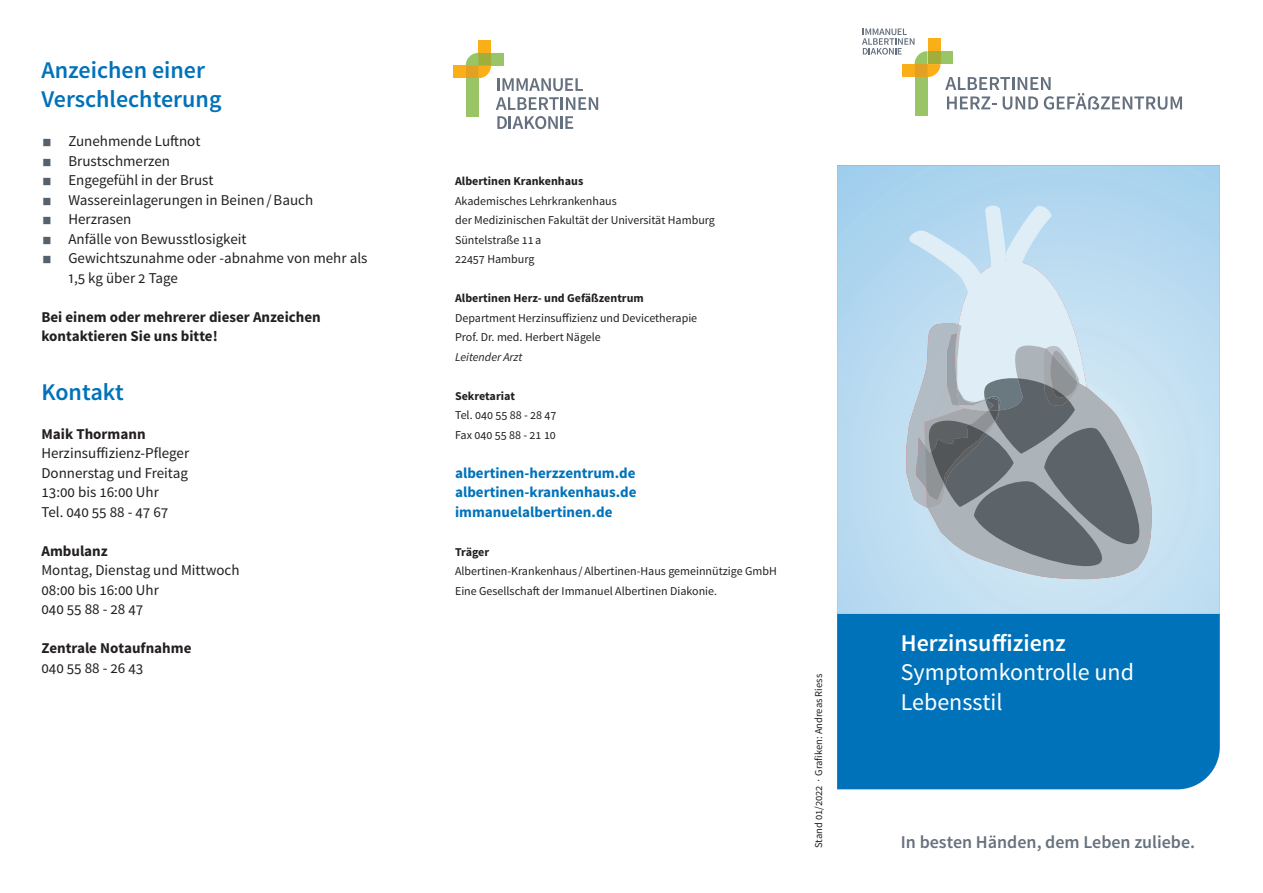
<style>
.page{position:relative;width:1263px;height:893px;background:#fff}
.page>*{position:absolute;margin:0;border:0;box-sizing:border-box;transform-origin:0 0}
.t1{font:600 24px/29.2px "Source Sans Pro";color:#0072ba}
.t2{font:24px/29.2px "Source Sans Pro";color:#fff}
.t3{font:600 24px "Source Sans Pro";color:#fff}
.t4{font:600 18px "Source Sans Pro";color:#66717f}
.t5{font:15px/19.5px "Source Sans Pro";color:#231f20}
.t6{font:700 15px/19.5px "Source Sans Pro";color:#231f20}
.t7{font:700 15px/19.5px "Source Sans Pro";color:#0072ba;text-align:justify}
.t8{font:12px/19.5px "Source Sans Pro";color:#231f20}
.t9{font:700 12px "Source Sans Pro";color:#231f20}
.t10{font:italic 12px "Source Sans Pro";color:#231f20}
.t11{font:10.5px "Source Sans Pro";color:#231f20}
.s1{font-size:36px;color:#55626d}
</style>
<div class="page">
<div style="left:837px;top:614px;width:383px;height:175px;background:#0072ba"></div>
<svg style="left:837px;top:165px;width:383px;height:449px"></svg>
<svg style="left:924px;top:566px;width:228px;height:13px;fill:#c4e0f2"></svg>
<svg style="left:903px;top:202px;width:250px;height:364px"></svg>
<div style="left:914px;top:77px;width:13px;height:39px;background:#99c567"></div>
<svg style="left:862px;top:29px;width:320px;height:81px"></svg>
<svg style="left:497px;top:78px;width:86px;height:13px"></svg>
<svg style="left:496px;top:97px;width:102px;height:13px"></svg>
<svg style="left:497px;top:116px;width:76px;height:13px"></svg>
<div style="left:466px;top:78px;width:12px;height:38px;background:#99c567"></div>
<div style="left:491px;top:53px;width:13px;height:13px;background:#99c567"></div>
<div style="left:453px;top:66px;width:13px;height:12px;background:#faaf18"></div>
<div style="left:478px;top:40px;width:13px;height:13px;background:#faaf18"></div>
<svg style="left:466px;top:53px;width:25px;height:25px"></svg>
<h1 class="t1" style="left:41px;top:56px;width:182px">Anzeichen einer<br>Verschlechterung</h1>
<p class="t5" style="left:41px;top:132px;width:161px"><span class="s1">■</span> Zunehmende Luftnot</p>
<p class="t5" style="left:41px;top:151px;width:130px"><span class="s1">■</span> Brustschmerzen</p>
<p class="t5" style="left:41px;top:171px;width:174px"><span class="s1">■</span> Engegefühl in der Brust</p>
<p class="t5" style="left:41px;top:190px;width:273px"><span class="s1">■</span> Wassereinlagerungen in Beinen/Bauch</p>
<p class="t5" style="left:41px;top:210px;width:92px"><span class="s1">■</span> Herzrasen</p>
<p class="t5" style="left:41px;top:229px;width:207px"><span class="s1">■</span> Anfälle von Bewusstlosigkeit</p>
<p class="t5" style="left:68px;top:249px;width:300px;text-indent:-27px"><span class="s1">■</span> Gewichtszunahme oder -abnahme von mehr als<br>1,5 kg über 2 Tage</p>
<p class="t6" style="left:41px;top:308px;width:281px">Bei einem oder mehrerer dieser Anzeichen kontaktieren Sie uns bitte!</p>
<h1 class="t1" style="left:41px;top:378px;width:84px">Kontakt</h1>
<p class="t6" style="left:41px;top:425px;width:106px">Maik Thormann</p>
<p class="t5" style="left:41px;top:444px;width:149px">Herzinsuffizienz-Pfleger<br>Donnerstag und Freitag<br>13:00 bis 16:00 Uhr<br>Tel. 040 55 88 - 47 67</p>
<p class="t6" style="left:41px;top:542px;width:68px">Ambulanz</p>
<p class="t5" style="left:41px;top:561px;width:200px">Montag, Dienstag und Mittwoch<br>08:00 bis 16:00 Uhr<br>040 55 88 - 28 47</p>
<p class="t6" style="left:41px;top:639px;width:151px">Zentrale Notaufnahme</p>
<p class="t5" style="left:41px;top:658px;width:103px">040 55 88 - 26 43</p>
<p class="t9" style="left:455px;top:174px;width:130px">Albertinen Krankenhaus</p>
<p class="t8" style="left:455px;top:191px;width:261px">Akademisches Lehrkrankenhaus<br>der Medizinischen Fakultät der Universität Hamburg<br>Süntelstraße 11a<br>22457 Hamburg</p>
<p class="t9" style="left:455px;top:291px;width:190px">Albertinen Herz- und Gefäßzentrum</p>
<p class="t8" style="left:455px;top:308px;width:244px">Department Herzinsuffizienz und Devicetherapie<br>Prof. Dr. med. Herbert Nägele</p>
<p class="t10" style="left:455px;top:349px;width:69px">Leitender Arzt</p>
<p class="t9" style="left:455px;top:388px;width:62px">Sekretariat</p>
<p class="t8" style="left:455px;top:406px;width:103px">Tel. 040 55 88 - 28 47<br>Fax 040 55 88 - 21 10</p>
<p class="t7" style="left:455px;top:464px;width:183px">albertinen-herzzentrum.de albertinen-krankenhaus.de immanuelalbertinen.de</p>
<p class="t9" style="left:455px;top:544px;width:36px">Träger</p>
<p class="t8" style="left:455px;top:562px;width:323px">Albertinen-Krankenhaus /Albertinen-Haus gemeinnützige GmbH<br>Eine Gesellschaft der Immanuel Albertinen Diakonie.</p>
<p class="t11" style="left:812px;top:848px;width:176px;rotate:-90deg">Stand 01/2022 ∙ Grafiken: Andreas Riess</p>
<h1 class="t3" style="left:901px;top:628px;width:166px">Herzinsuffizienz</h1>
<h1 class="t2" style="left:901px;top:658px;width:235px">Symptomkontrolle und<br>Lebensstil</h1>
<p class="t4" style="left:901px;top:831px;width:296px">In besten Händen, dem Leben zuliebe.</p>
</div>
